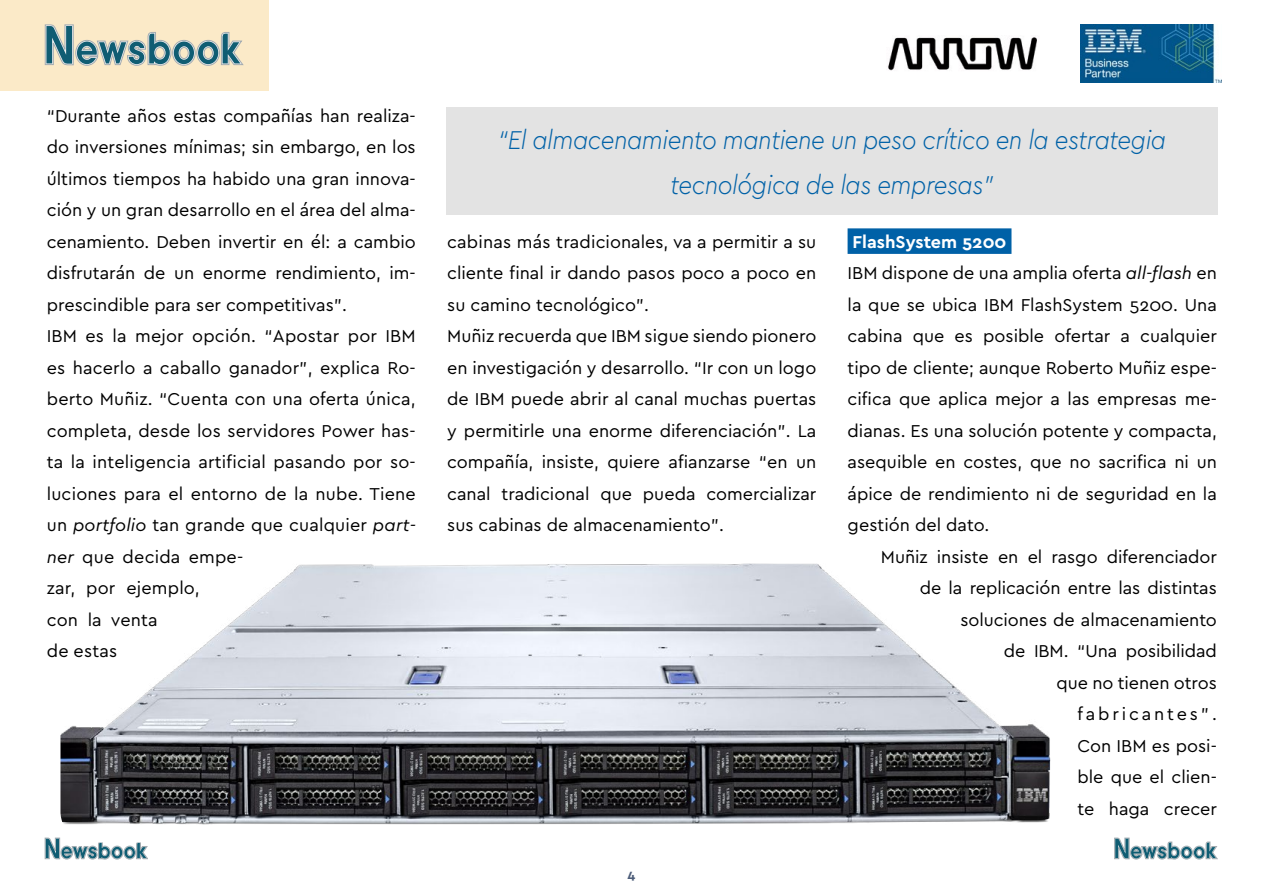
<style>
.page{position:relative;width:1263px;height:893px;background:#fff}
.page>*{position:absolute;margin:0;border:0;box-sizing:border-box;transform-origin:0 0}
.t1{font:italic 300 27px/45px "Cera Pro";letter-spacing:-.02em;color:#0061a7;text-align:center;scale:.9 1}
.t2{font:18px/31.5px "Cera Pro";color:#000}
.t3{font:700 13.5px "Cera Pro";color:#4d5d79}
.s1{font-style:italic}
.s2{font-weight:700;color:#fff}
</style>
<div class="page">
<div style="left:0;top:0;width:268px;height:90px;background:#fbeac8"></div>
<svg style="left:45px;top:25px;width:198px;height:41px"></svg>
<svg style="left:45px;top:838px;width:103px;height:21px"></svg>
<svg style="left:1114px;top:838px;width:103px;height:21px"></svg>
<img style="left:1081px;top:25px;width:140px;height:58px">
<img style="left:888px;top:37px;width:149px;height:34px">
<div style="left:847px;top:228px;width:164px;height:26px;background:#0061a7"></div>
<div style="left:446px;top:107px;width:772px;height:108px;background:#e3e3e3"></div>
<img style="left:60px;top:563px;width:990px;height:262px">
<p class="t2" style="left:47px;top:99px;width:371px">“Durante años estas compañías han realiza&shy;do inversiones mínimas; sin embargo, en los últimos tiempos ha habido una gran innova&shy;ción y un gran desarrollo en el área del alma&shy;cenamiento. Deben invertir en él: a cambio disfrutarán de un enorme rendimiento, im&shy;prescindible para ser competitivas”.<br>IBM es la mejor opción. “Apostar por IBM es hacerlo a caballo ganador”, explica Ro&shy;berto Muñiz. “Cuenta con una oferta única, completa, desde los servidores Power has&shy;ta la inteligencia artificial pasando por so&shy;luciones para el entorno de la nube. Tiene un <span class="s1">portfolio</span> tan grande que cualquier <span class="s1">part&shy;ner</span> que decida empe-<br>zar, por ejemplo,<br>con la venta<br>de estas</p>
<h1 class="t1" style="left:498px;top:116px;width:744px">“El almacenamiento mantiene un peso crítico en la estrategia tecnológica de las empresas”</h1>
<p class="t2" style="left:447px;top:225px;width:371px">cabinas más tradicionales, va a permitir a su cliente final ir dando pasos poco a poco en su camino tecnológico”.<br>Muñiz recuerda que IBM sigue siendo pionero en investigación y desarrollo. “Ir con un logo de IBM puede abrir al canal muchas puertas y permitirle una enorme diferenciación”. La compañía, insiste, quiere afianzarse “en un canal tradicional que pueda comercializar sus cabinas de almacenamiento”.</p>
<p class="t2" style="left:847px;top:225px;width:371px"><span class="s2">FlashSystem 5200<br></span>IBM dispone de una amplia oferta <span class="s1">all-flash</span> en la que se ubica IBM FlashSystem 5200. Una cabina que es posible ofertar a cualquier tipo de cliente; aunque Roberto Muñiz espe&shy;cifica que aplica mejor a las empresas me&shy;dianas. Es una solución potente y compacta, asequible en costes, que no sacrifica ni un ápice de rendimiento ni de seguridad en la gestión del dato.</p>
<p class="t2" style="left:881px;top:540px;width:338px;text-align:right">Muñiz insiste en el rasgo diferenciador de la replicación entre las distintas soluciones de almacenamiento<br>de IBM. “Una posibilidad<br>que no tienen otros<br>fabricantes”.<br>Con IBM es posi-<br>ble que el clien-<br>te haga crecer</p>
<p class="t3" style="left:628px;top:865px;width:9px">4</p>
</div>
